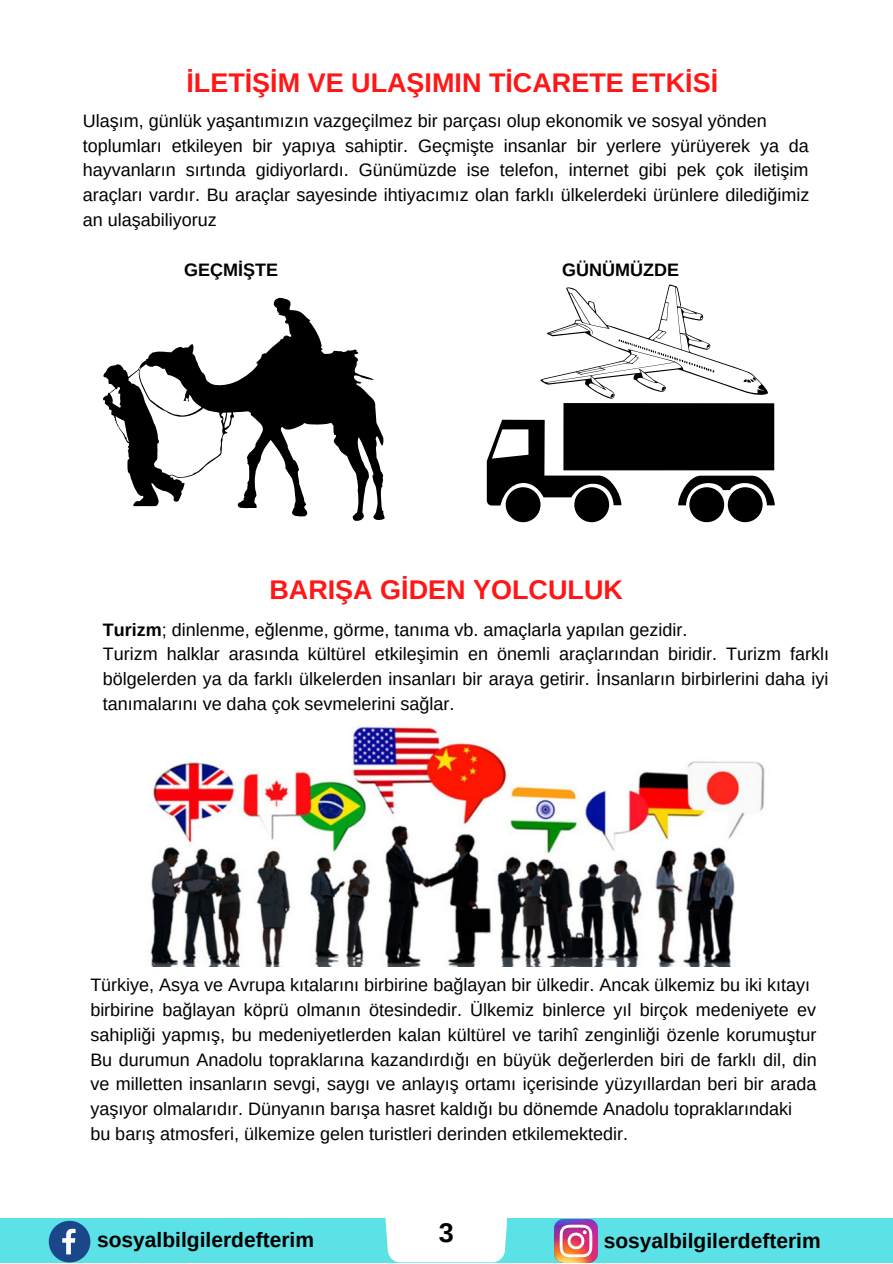
<style>
.page{position:relative;width:893px;height:1264px;background:#fff}
.page>*{position:absolute;margin:0;border:0;box-sizing:border-box;transform-origin:0 0}
.t1{font:700 27px "Arimo";color:#ff1616}
.t2{font:700 27px "Arimo";color:#000}
.t3{font:700 21px "Arimo";color:#000}
.t4{font:18px/24.8px "Arimo";color:#000;text-align:justify}
.t5{font:700 18px "Arimo";color:#000}
.s1{font-weight:700}
</style>
<div class="page">
<div style="left:0;top:1217px;width:892px;height:45px;background:#5ce1e6"></div>
<div style="left:385px;top:1217px;width:122px;height:45px;background:#fff"></div>
<svg style="left:49px;top:1220px;width:41px;height:42px"></svg>
<img style="left:554px;top:1219px;width:43px;height:43px">
<svg style="left:103px;top:298px;width:282px;height:223px"></svg>
<div style="left:689px;top:487px;width:35px;height:35px;background:#000;border-radius:50%"></div>
<div style="left:727px;top:487px;width:35px;height:35px;background:#000;border-radius:50%"></div>
<div style="left:505px;top:487px;width:35px;height:35px;background:#000;border-radius:50%"></div>
<div style="left:574px;top:487px;width:35px;height:35px;background:#000;border-radius:50%"></div>
<svg style="left:487px;top:284px;width:287px;height:221px"></svg>
<img style="left:150px;top:726px;width:615px;height:240px">
<p class="t1" style="left:186px;top:68px;width:533px">İLETİŞİM VE ULAŞIMIN TİCARETE ETKİSİ</p>
<p class="t4" style="left:83px;top:108px;width:685px">Ulaşım, günlük yaşantımızın vazgeçilmez bir parçası olup ekonomik ve sosyal yönden</p>
<p class="t4" style="left:83px;top:133px;width:728px">toplumları etkileyen bir yapıya sahiptir. Geçmişte insanlar bir yerlere yürüyerek ya da hayvanların sırtında gidiyorlardı. Günümüzde ise telefon, internet gibi pek çok iletişim araçları vardır. Bu araçlar sayesinde ihtiyacımız olan farklı ülkelerdeki ürünlere dilediğimiz an ulaşabiliyoruz</p>
<p class="t5" style="left:184px;top:260px;width:95px">GEÇMİŞTE</p>
<p class="t5" style="left:562px;top:260px;width:118px">GÜNÜMÜZDE</p>
<p class="t1" style="left:269px;top:574px;width:355px">BARIŞA GİDEN YOLCULUK</p>
<p class="t4" style="left:103px;top:617px;width:586px"><span class="s1">Turizm</span>; dinlenme, eğlenme, görme, tanıma vb. amaçlarla yapılan gezidir.</p>
<p class="t4" style="left:103px;top:641px;width:728px">Turizm halklar arasında kültürel etkileşimin en önemli araçlarından biridir. Turizm farklı bölgelerden ya da farklı ülkelerden insanları bir araya getirir. İnsanların birbirlerini daha iyi tanımalarını ve daha çok sevmelerini sağlar.</p>
<p class="t4" style="left:90px;top:972px;width:721px">Türkiye, Asya ve Avrupa kıtalarını birbirine bağlayan bir ülkedir. Ancak ülkemiz bu iki kıtayı</p>
<p class="t4" style="left:90px;top:997px;width:727px">birbirine bağlayan köprü olmanın ötesindedir. Ülkemiz binlerce yıl birçok medeniyete ev sahipliği yapmış, bu medeniyetlerden kalan kültürel ve tarihî zenginliği özenle korumuştur Bu durumun Anadolu topraklarına kazandırdığı en büyük değerlerden biri de farklı dil, din ve milletten insanların sevgi, saygı ve anlayış ortamı içerisinde yüzyıllardan beri bir arada yaşıyor olmalarıdır. Dünyanın barışa hasret kaldığı bu dönemde Anadolu topraklarındaki</p>
<p class="t4" style="left:90px;top:1121px;width:539px">bu barış atmosferi, ülkemize gelen turistleri derinden etkilemektedir.</p>
<p class="t3" style="left:97px;top:1228px;width:218px">sosyalbilgilerdefterim</p>
<p class="t2" style="left:439px;top:1217px;width:16px">3</p>
<p class="t3" style="left:603px;top:1228px;width:218px">sosyalbilgilerdefterim</p>
</div>
